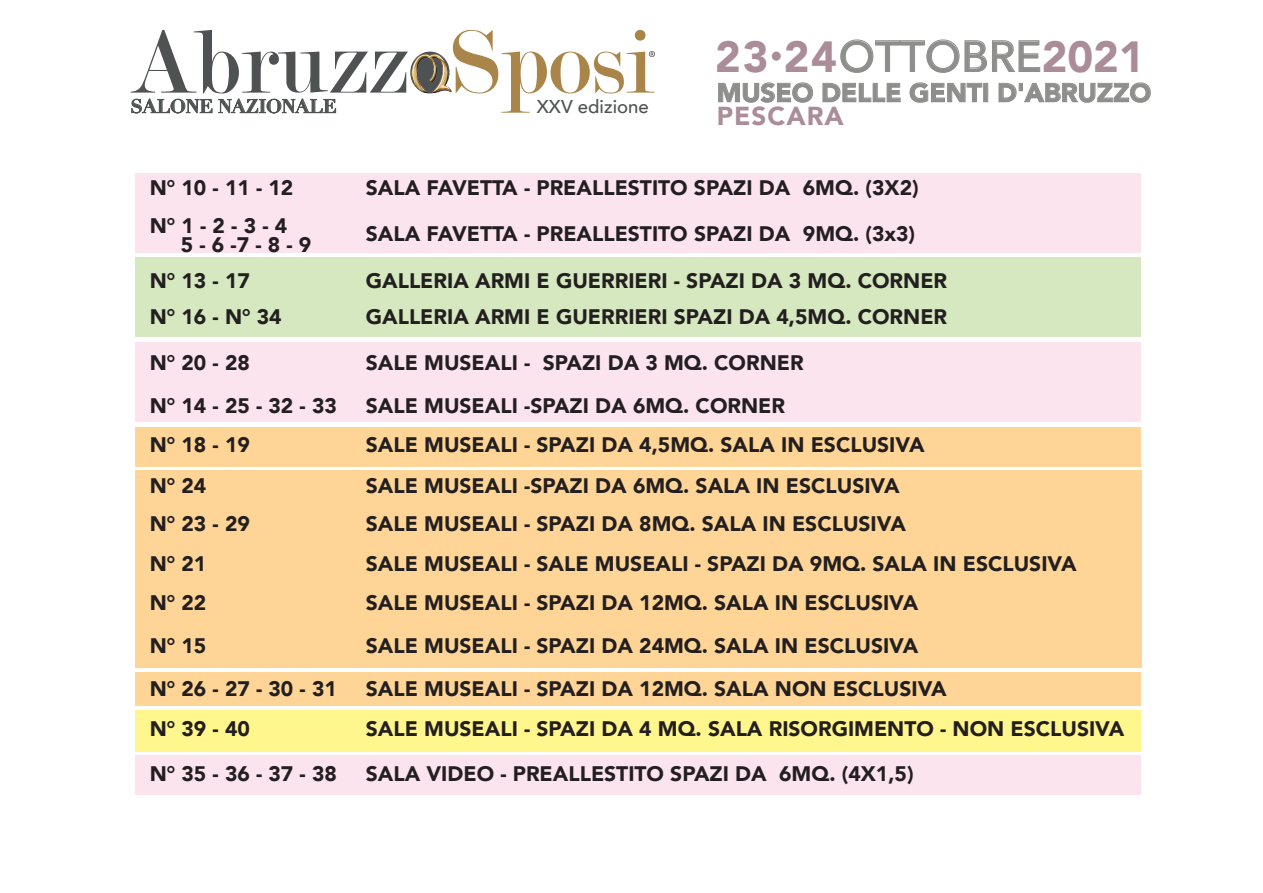
<style>
.page{position:relative;width:1263px;height:893px;background:#fff}
.page>*{position:absolute;margin:0;border:0;box-sizing:border-box;transform-origin:0 0}
.t1{font:900 43.5px "Avenir";color:#aa8d99}
.t2{font:900 25.95px "Avenir";color:#8e8f8c}
.t3{font:900 25.95px "Avenir";letter-spacing:.04em;color:#aa8d99}
.t4{font:900 21px/19.2px "Avenir";color:#231f20}
.t5{font:700 18.6px "Didot";color:#4f5252}
.t6{font:500 18.6px "Avenir";color:#4f5252}
.s1{font-weight:500;color:#8e8f8c}
</style>
<div class="page">
<svg style="left:841px;top:40px;width:118px;height:32px"></svg>
<svg style="left:965px;top:41px;width:75px;height:31px"></svg>
<svg style="left:718px;top:83px;width:95px;height:19px"></svg>
<svg style="left:823px;top:83px;width:77px;height:19px"></svg>
<svg style="left:910px;top:83px;width:72px;height:19px"></svg>
<div style="left:984px;top:83px;width:4px;height:19px;border:1px solid #8e8f8c"></div>
<svg style="left:999px;top:83px;width:151px;height:19px"></svg>
<svg style="left:131px;top:30px;width:524px;height:83px"></svg>
<div style="left:135px;top:173px;width:1005px;height:79px;background:#fce4ee"></div>
<div style="left:135px;top:342px;width:1005px;height:80px;background:#fce4ee"></div>
<div style="left:135px;top:258px;width:1005px;height:79px;background:#d5e8c0"></div>
<div style="left:135px;top:672px;width:1005px;height:33px;background:#fed596"></div>
<div style="left:135px;top:710px;width:1005px;height:41px;background:#fff68d"></div>
<div style="left:135px;top:471px;width:1006px;height:197px;background:#fed596"></div>
<div style="left:135px;top:427px;width:1005px;height:40px;background:#fed596"></div>
<div style="left:135px;top:755px;width:1005px;height:40px;background:#fce4ee"></div>
<p class="t5" style="left:131px;top:94px;width:207px">SALONE NAZIONALE</p>
<p class="t6" style="left:537px;top:90px;width:113px">XXV edizione</p>
<h1 class="t1" style="left:715px;top:19px;width:431px">23<sup>•</sup>24<span class="s1">OTTOBRE</span>2021</h1>
<p class="t2" style="left:717px;top:70px;width:436px">MUSEO DELLE GENTI D'ABRUZZO</p>
<p class="t3" style="left:717px;top:94px;width:129px">PESCARA</p>
<p class="t4" style="left:150px;top:177px;width:145px">N° 10 - 11 - 12</p>
<p class="t4" style="left:366px;top:177px;width:554px">SALA FAVETTA - PREALLESTITO SPAZI DA 6MQ. (3X2)</p>
<p class="t4" style="left:181px;top:216px;width:132px;text-indent:-31px">N° 1 - 2 - 3 - 4<br>5 - 6 -7 - 8 - 9</p>
<p class="t4" style="left:366px;top:223px;width:551px">SALA FAVETTA - PREALLESTITO SPAZI DA 9MQ. (3x3)</p>
<p class="t4" style="left:150px;top:271px;width:102px">N° 13 - 17</p>
<p class="t4" style="left:366px;top:271px;width:583px">GALLERIA ARMI E GUERRIERI - SPAZI DA 3 MQ. CORNER</p>
<p class="t4" style="left:150px;top:306px;width:133px">N° 16 - N° 34</p>
<p class="t4" style="left:366px;top:306px;width:583px">GALLERIA ARMI E GUERRIERI SPAZI DA 4,5MQ. CORNER</p>
<p class="t4" style="left:150px;top:352px;width:102px">N° 20 - 28</p>
<p class="t4" style="left:366px;top:352px;width:439px">SALE MUSEALI - SPAZI DA 3 MQ. CORNER</p>
<p class="t4" style="left:150px;top:395px;width:189px">N° 14 - 25 - 32 - 33</p>
<p class="t4" style="left:366px;top:395px;width:421px">SALE MUSEALI -SPAZI DA 6MQ. CORNER</p>
<p class="t4" style="left:150px;top:435px;width:102px">N° 18 - 19</p>
<p class="t4" style="left:366px;top:435px;width:560px">SALE MUSEALI - SPAZI DA 4,5MQ. SALA IN ESCLUSIVA</p>
<p class="t4" style="left:150px;top:475px;width:58px">N° 24</p>
<p class="t4" style="left:366px;top:475px;width:535px">SALE MUSEALI -SPAZI DA 6MQ. SALA IN ESCLUSIVA</p>
<p class="t4" style="left:150px;top:514px;width:102px">N° 23 - 29</p>
<p class="t4" style="left:366px;top:514px;width:542px">SALE MUSEALI - SPAZI DA 8MQ. SALA IN ESCLUSIVA</p>
<p class="t4" style="left:150px;top:554px;width:58px">N° 21</p>
<p class="t4" style="left:366px;top:554px;width:712px">SALE MUSEALI - SALE MUSEALI - SPAZI DA 9MQ. SALA IN ESCLUSIVA</p>
<p class="t4" style="left:150px;top:592px;width:58px">N° 22</p>
<p class="t4" style="left:366px;top:592px;width:554px">SALE MUSEALI - SPAZI DA 12MQ. SALA IN ESCLUSIVA</p>
<p class="t4" style="left:150px;top:635px;width:58px">N° 15</p>
<p class="t4" style="left:366px;top:635px;width:554px">SALE MUSEALI - SPAZI DA 24MQ. SALA IN ESCLUSIVA</p>
<p class="t4" style="left:150px;top:678px;width:189px">N° 26 - 27 - 30 - 31</p>
<p class="t4" style="left:366px;top:678px;width:582px">SALE MUSEALI - SPAZI DA 12MQ. SALA NON ESCLUSIVA</p>
<p class="t4" style="left:150px;top:719px;width:102px">N° 39 - 40</p>
<p class="t4" style="left:366px;top:719px;width:760px">SALE MUSEALI - SPAZI DA 4 MQ. SALA RISORGIMENTO - NON ESCLUSIVA</p>
<p class="t4" style="left:150px;top:764px;width:189px">N° 35 - 36 - 37 - 38</p>
<p class="t4" style="left:366px;top:764px;width:549px">SALA VIDEO - PREALLESTITO SPAZI DA 6MQ. (4X1,5)</p>
</div>
